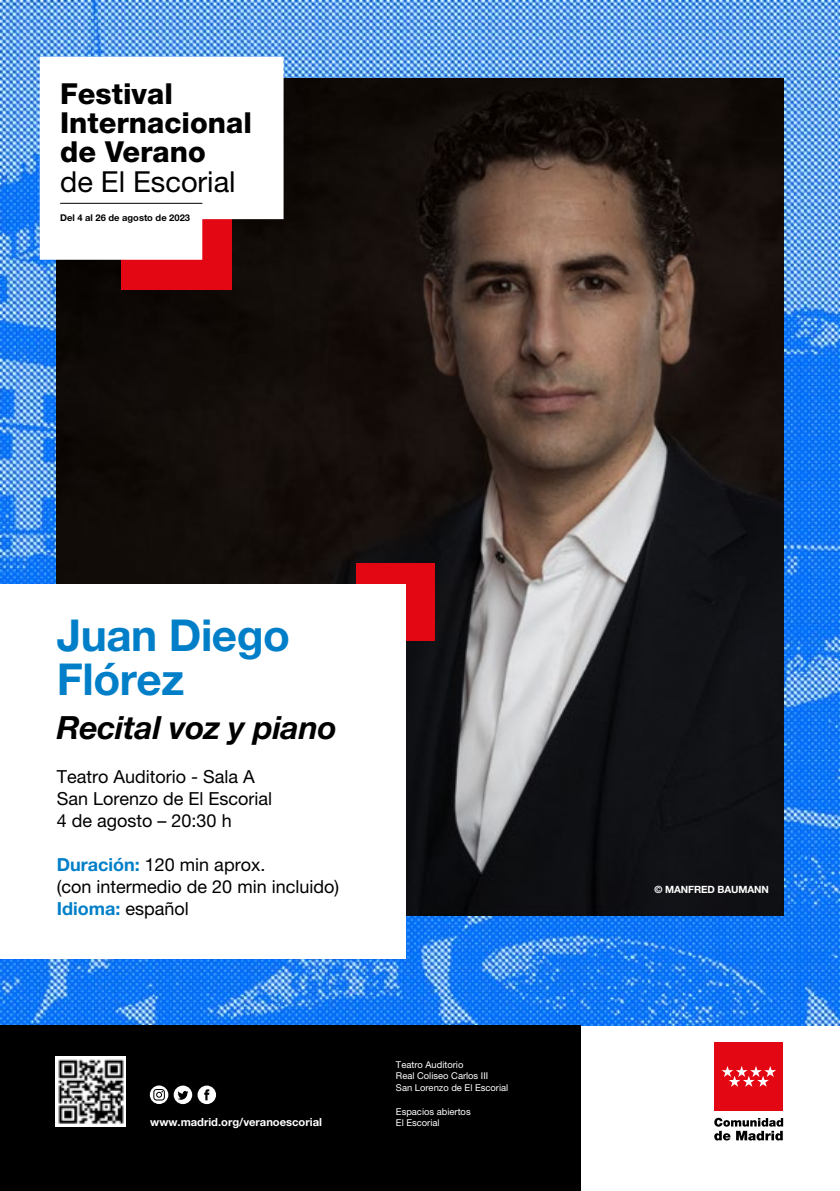
<style>
.page{position:relative;width:840px;height:1191px;background:#fff}
.page>*{position:absolute;margin:0;border:0;box-sizing:border-box;transform-origin:0 0}
.t1{font:700 44px/44px "Helvetica Neue LT Pro";letter-spacing:-.01em;color:#007fc8}
.t2{font:italic 700 32px "Helvetica Neue LT Pro";letter-spacing:-.01em;color:#000}
.t3{font:800 29px/29.4px "Helvetica Neue LT Pro";color:#000}
.t4{font:29px "Helvetica Neue LT Pro";color:#000}
.t5{font:18px/22px "Helvetica Neue LT Pro";color:#000}
.t6{font:700 11.2px "Helvetica Neue LT Pro";color:#fff}
.t7{font:700 10px "Helvetica Neue LT Pro";letter-spacing:-.01em;color:#fff}
.t8{font:9.4px/11.6px "Helvetica Neue LT Pro";color:#fff}
.t9{font:700 9.4px "Helvetica Neue LT Pro";color:#000}
.s1{font-weight:700;color:#007fc8}
</style>
<div class="page">
<img style="left:0;top:0;width:839px;height:1025px">
<img style="left:57px;top:79px;width:725px;height:836px">
<div style="left:0;top:1025px;width:580px;height:166px;background:#000"></div>
<svg style="left:150px;top:1085px;width:66px;height:19px"></svg>
<img style="left:56px;top:1056px;width:70px;height:70px">
<div style="left:714px;top:1042px;width:68px;height:69px;background:#e30613"></div>
<svg style="left:721px;top:1066px;width:54px;height:20px"></svg>
<svg style="left:714px;top:1117px;width:68px;height:23px"></svg>
<div style="left:121px;top:208px;width:110px;height:81px;background:#e30613"></div>
<svg style="left:40px;top:57px;width:243px;height:203px"></svg>
<hr style="left:60px;top:203px;width:142px;height:1px;background:#000">
<div style="left:356px;top:563px;width:78px;height:78px;background:#e30613"></div>
<div style="left:0;top:585px;width:405px;height:374px;background:#fff"></div>
<h3 class="t3" style="left:60px;top:78px;width:193px">Festival<br>Internacional de Verano</h3>
<h3 class="t4" style="left:60px;top:164px;width:177px">de El Escorial</h3>
<p class="t9" style="left:60px;top:212px;width:131px">Del 4 al 26 de agosto de 2023</p>
<h1 class="t1" style="left:57px;top:612px;width:235px">Juan Diego<br>Flórez</h1>
<h2 class="t2" style="left:57px;top:707px;width:281px">Recital voz y piano</h2>
<p class="t5" style="left:57px;top:765px;width:217px">Teatro Auditorio - Sala A<br>San Lorenzo de El Escorial<br>4 de agosto – 20:30 h</p>
<p class="t5" style="left:57px;top:853px;width:284px"><span class="s1">Duración:</span> 120 min aprox.<br>(con intermedio de 20 min incluido)<br><span class="s1">Idioma:</span> español</p>
<p class="t8" style="left:396px;top:1058px;width:114px">Teatro Auditorio<br>Real Coliseo Carlos III<br>San Lorenzo de El Escorial</p>
<p class="t8" style="left:396px;top:1105px;width:76px">Espacios abiertos</p>
<p class="t6" style="left:150px;top:1115px;width:173px">www.madrid.org/veranoescorial</p>
<p class="t8" style="left:396px;top:1117px;width:45px">El Escorial</p>
<p class="t7" style="left:654px;top:883px;width:116px">© MANFRED BAUMANN</p>
</div>
